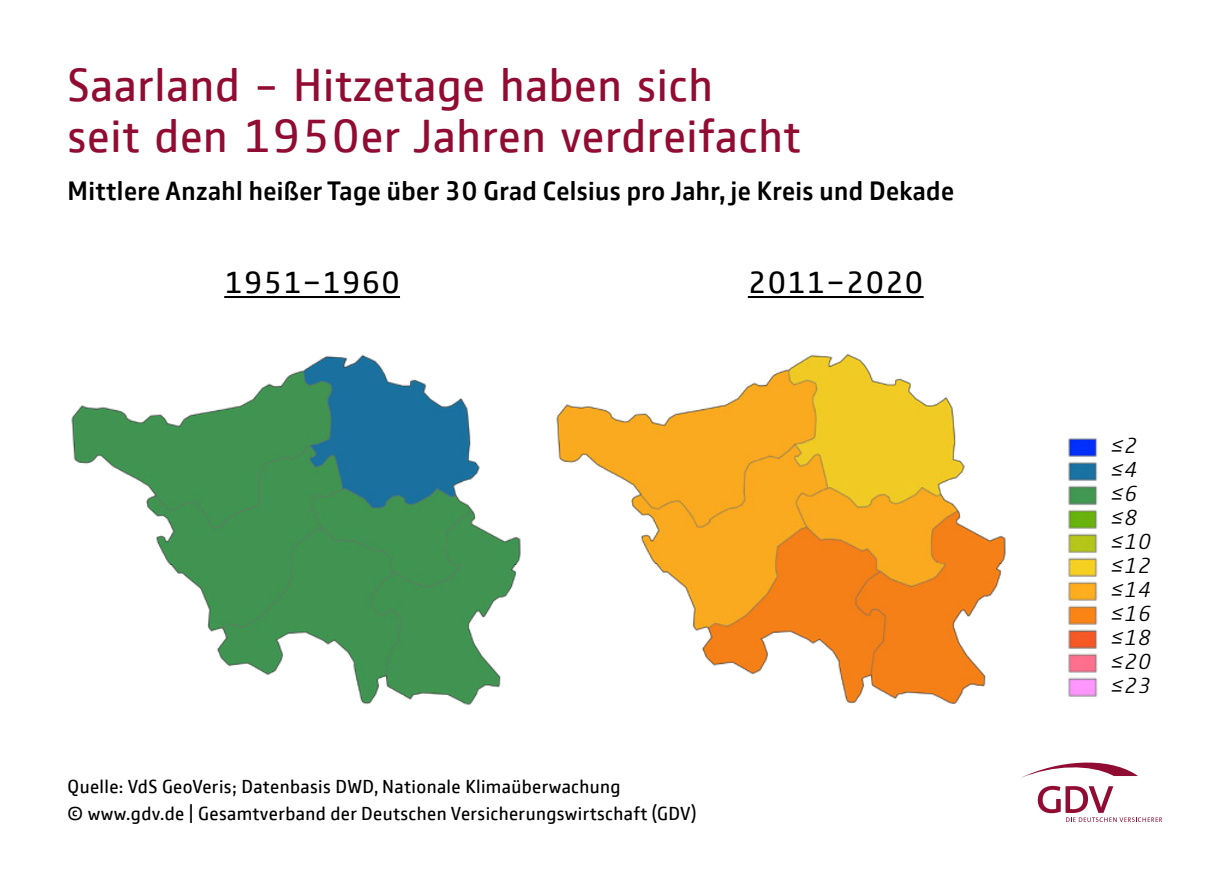
<style>
.page{position:relative;width:1223px;height:891px;background:#fff}
.page>*{position:absolute;margin:0;border:0;box-sizing:border-box;transform-origin:0 0}
.t1{font:48px/51px "GD Vtype";letter-spacing:.015em;color:#910c32}
.t2{font:31.5px "GD Vtype";letter-spacing:.02em;color:#000}
.t3{font:500 27px "GD Vtype";letter-spacing:.015em;color:#000}
.t4{font:italic 300 22.5px/24px "GD Vtype";letter-spacing:.01em;color:#000}
.t5{font:19.5px/27px "GD Vtype";letter-spacing:.02em;color:#000}
</style>
<div class="page">
<svg style="left:1021px;top:762px;width:117px;height:16px"></svg>
<svg style="left:1037px;top:786px;width:125px;height:36px"></svg>
<img style="left:71px;top:296px;width:450px;height:409px">
<img style="left:556px;top:296px;width:450px;height:408px">
<img style="left:1067px;top:437px;width:31px;height:260px">
<h1 class="t1" style="left:68px;top:57px;width:734px">Saarland - Hitzetage haben sich<br>seit den 1950er Jahren verdreifacht</h1>
<h3 class="t3" style="left:68px;top:172px;width:888px">Mittlere Anzahl heißer Tage über 30 Grad Celsius pro Jahr, je Kreis und Dekade</h3>
<h2 class="t2" style="left:224px;top:260px;width:177px">1951-1960</h2>
<h2 class="t2" style="left:747px;top:260px;width:177px">2011-2020</h2>
<p class="t5" style="left:68px;top:772px;width:630px">Quelle: VdS GeoVeris; Datenbasis DWD, Nationale Klimaüberwachung<br>© www.gdv.de | Gesamtverband der Deutschen Versicherungswirtschaft (GDV)</p>
<p class="t4" style="left:1110px;top:433px;width:42px">≤2 ≤4 ≤6 ≤8 ≤10 ≤12 ≤14 ≤16 ≤18 ≤20 ≤23</p>
</div>
